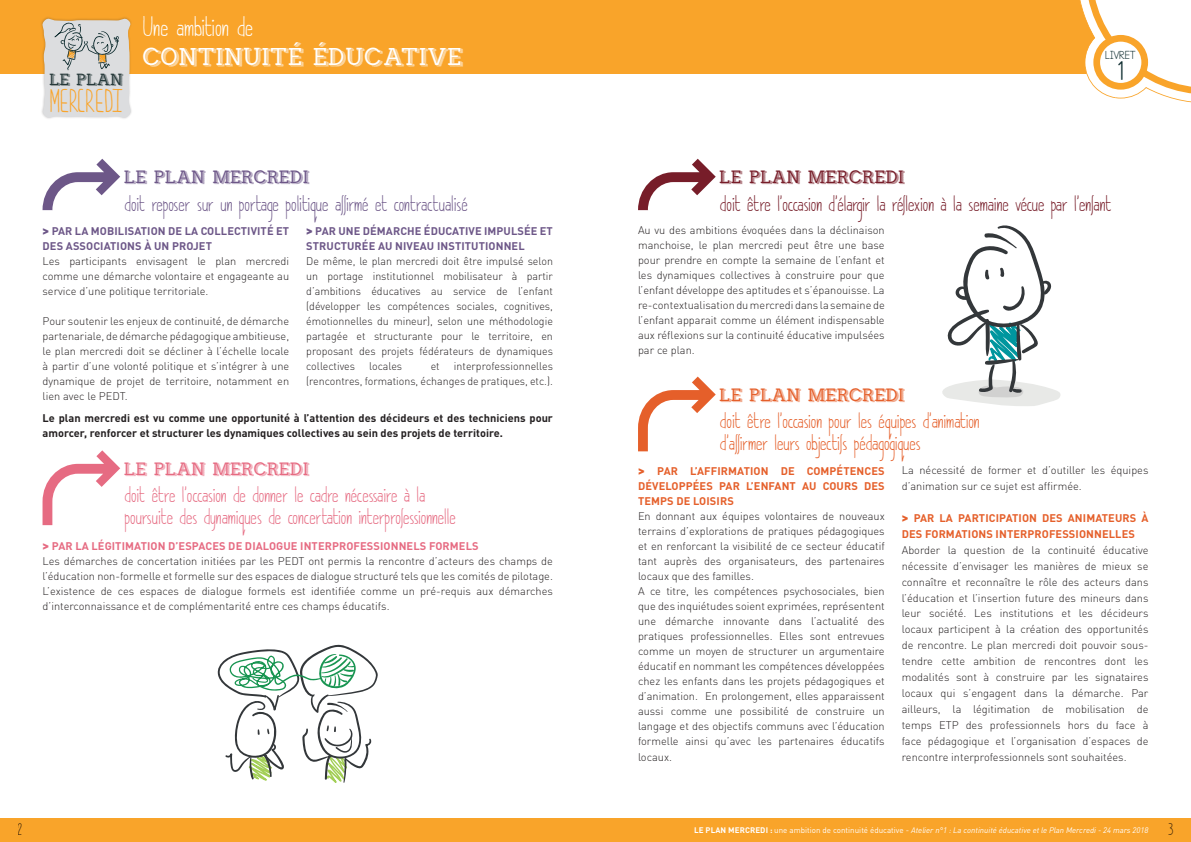
<style>
.page{position:relative;width:1191px;height:842px;background:#fff}
.page>*{position:absolute;margin:0;border:0;box-sizing:border-box;transform-origin:0 0}
.t1{font:33px "Airbag";color:#fff}
.t2{font:29px "DK Pimpernel";color:#f9a42a}
.t3{font:25px "DK Pimpernel";color:#fff}
.t4{font:24.3px "Airbag";color:#e55f2a}
.t5{font:24.3px "Airbag";color:#771d29}
.t6{font:24.3px "Airbag";color:#e66b82}
.t7{font:24.3px "Airbag";color:#6d5788}
.t8{font:23.2px "Pre Cursive Regular";color:#0d2b2e}
.t9{font:22px "Airbag";color:#26393a}
.t10{font:20px/22px "DK Pimpernel";color:#e66b82}
.t11{font:20px/22px "DK Pimpernel";color:#e55f2a}
.t12{font:20px "DK Pimpernel";color:#771d29}
.t13{font:20px "DK Pimpernel";color:#6d5788}
.t14{font:15px "DK Pimpernel";color:#231f20}
.t15{font:300 11px/15px "DIN Pro";color:#231f20;text-align:justify}
.t16{font:700 11px/15px "DIN Pro";color:#231f20}
.t17{font:700 11px/15px "DIN Pro";letter-spacing:.01em;color:#e55f2a;text-align:justify}
.t18{font:700 11px/15px "DIN Pro";letter-spacing:.01em;color:#6d5788}
.t19{font:700 11px "DIN Pro";letter-spacing:.01em;color:#e66b82}
.t20{font:10px "Pre Cursive Regular";color:#0d2b2e}
.t21{font:italic 8px "DIN Pro";color:#fff}
.s1{font-weight:900;font-size:12px}
.s2{font-weight:700;font-style:normal}
.s3{font-style:normal}
</style>
<div class="page">
<div style="left:581px;top:0;width:528px;height:74px;background:#f9a42a"></div>
<div style="left:0;top:0;width:609px;height:74px;background:#f9a42a"></div>
<svg style="left:1080px;top:0;width:111px;height:103px"></svg>
<svg style="left:41px;top:17px;width:91px;height:102px;background:#d6d2cb"></svg>
<div style="left:0;top:818px;width:1191px;height:24px;background:#f9a42a"></div>
<svg style="left:638px;top:159px;width:77px;height:51px"></svg>
<svg style="left:43px;top:159px;width:77px;height:51px"></svg>
<svg style="left:43px;top:450px;width:77px;height:75px"></svg>
<svg style="left:638px;top:377px;width:77px;height:74px"></svg>
<svg style="left:942px;top:225px;width:119px;height:181px"></svg>
<svg style="left:217px;top:644px;width:161px;height:139px"></svg>
<h3 class="t3" style="left:143px;top:12px;width:112px">Une ambition de</h3>
<h3 class="t9" style="left:50px;top:67px;width:75px">LE PLAN</h3>
<h2 class="t2" style="left:50px;top:85px;width:75px">MERCREDI</h2>
<h1 class="t1" style="left:143px;top:37px;width:322px">CONTINUITÉ ÉDUCATIVE</h1>
<p class="t7" style="left:124px;top:163px;width:186px">LE PLAN MERCREDI</p>
<p class="t18" style="left:43px;top:223px;width:248px"><span class="s1">&gt;</span> PAR LA MOBILISATION DE LA COLLECTIVITÉ ET<br>DES ASSOCIATIONS À UN PROJET</p>
<p class="t15" style="left:43px;top:253px;width:248px">Les participants envisagent le plan mercredi comme une démarche volontaire et engageante au service d’une politique territoriale.</p>
<p class="t15" style="left:43px;top:313px;width:248px">Pour soutenir les enjeux de continuité, de démarche partenariale, de démarche pédagogique ambitieuse, le plan mercredi doit se décliner à l’échelle locale à partir d’une volonté politique et s’intégrer à une dynamique de projet de territoire, notamment en lien avec le PEDT.</p>
<p class="t13" style="left:124px;top:192px;width:345px">doit reposer sur un portage politique affirmé et contractualisé</p>
<p class="t18" style="left:306px;top:223px;width:248px"><span class="s1">&gt;</span> PAR UNE DÉMARCHE ÉDUCATIVE IMPULSÉE ET<br>STRUCTURÉE AU NIVEAU INSTITUTIONNEL</p>
<p class="t15" style="left:306px;top:253px;width:248px">De même, le plan mercredi doit être impulsé selon un portage institutionnel mobilisateur à partir d’ambitions éducatives au service de l’enfant (développer les compétences sociales, cognitives, émotionnelles du mineur), selon une méthodologie partagée et structurante pour le territoire, en proposant des projets fédérateurs de dynamiques collectives</p>
<p class="t15" style="left:306px;top:358px;width:248px;text-align:right">interprofessionnelles<br>(rencontres, formations, échanges de pratiques, etc.).</p>
<p class="t16" style="left:43px;top:410px;width:512px">Le plan mercredi est vu comme une opportunité à l’attention des décideurs et des techniciens pour amorcer, renforcer et structurer les dynamiques collectives au sein des projets de territoire.</p>
<p class="t15" style="left:369px;top:358px;width:34px">locales</p>
<p class="t15" style="left:431px;top:358px;width:11px">et</p>
<p class="t6" style="left:124px;top:454px;width:186px">LE PLAN MERCREDI</p>
<p class="t10" style="left:124px;top:484px;width:333px">doit être l’occasion de donner le cadre nécessaire à la poursuite des dynamiques de concertation interprofessionnelle</p>
<p class="t19" style="left:43px;top:538px;width:437px"><span class="s1">&gt;</span> PAR LA LÉGITIMATION D’ESPACES DE DIALOGUE INTERPROFESSIONNELS FORMELS</p>
<p class="t15" style="left:43px;top:553px;width:512px">Les démarches de concertation initiées par les PEDT ont permis la rencontre d’acteurs des champs de l’éducation non-formelle et formelle sur des espaces de dialogue structuré tels que les comités de pilotage.</p>
<p class="t15" style="left:43px;top:583px;width:512px">L’existence de ces espaces de dialogue formels est identifiée comme un pré-requis aux démarches d’interconnaissance et de complémentarité entre ces champs éducatifs.</p>
<p class="t5" style="left:720px;top:163px;width:186px">LE PLAN MERCREDI</p>
<p class="t20" style="left:1105px;top:49px;width:32px">LIVRET</p>
<h3 class="t8" style="left:1118px;top:59px;width:7px">1</h3>
<p class="t12" style="left:720px;top:192px;width:393px">doit être l’occasion d’élargir la réflexion à la semaine vécue par l’enfant</p>
<p class="t15" style="left:638px;top:222px;width:248px">Au vu des ambitions évoquées dans la déclinaison manchoise, le plan mercredi peut être une base pour prendre en compte la semaine de l’enfant et les dynamiques collectives à construire pour que l’enfant développe des aptitudes et s’épanouisse. La re-contextualisation du mercredi dans la semaine de l’enfant apparait comme un élément indispensable aux réflexions sur la continuité éducative impulsées par ce plan.</p>
<p class="t4" style="left:720px;top:380px;width:186px">LE PLAN MERCREDI</p>
<p class="t11" style="left:720px;top:410px;width:261px">doit être l’occasion pour les équipes d’animation d’affirmer leurs objectifs pédagogiques</p>
<p class="t17" style="left:638px;top:463px;width:248px"><span class="s1">&gt;</span> PAR L’AFFIRMATION DE COMPÉTENCES DÉVELOPPÉES PAR L’ENFANT AU COURS DES TEMPS DE LOISIRS</p>
<p class="t15" style="left:638px;top:508px;width:248px">En donnant aux équipes volontaires de nouveaux terrains d’explorations de pratiques pédagogiques et en renforcant la visibilité de ce secteur éducatif tant auprès des organisateurs, des partenaires locaux que des familles.</p>
<p class="t15" style="left:638px;top:583px;width:248px">A ce titre, les compétences psychosociales, bien que des inquiétudes soient exprimées, représentent une démarche innovante dans l’actualité des pratiques professionnelles. Elles sont entrevues comme un moyen de structurer un argumentaire éducatif en nommant les compétences développées chez les enfants dans les projets pédagogiques et d’animation. En prolongement, elles apparaissent aussi comme une possibilité de construire un langage et des objectifs communs avec l’éducation formelle ainsi qu’avec les partenaires éducatifs locaux.</p>
<p class="t15" style="left:901px;top:462px;width:248px;line-height:15.9px">La nécessité de former et d’outiller les équipes d’animation sur ce sujet est affirmée.</p>
<p class="t17" style="left:901px;top:510px;width:248px;line-height:15.9px"><span class="s1">&gt;</span> PAR LA PARTICIPATION DES ANIMATEURS À<br>DES FORMATIONS INTERPROFESSIONNELLES</p>
<p class="t15" style="left:901px;top:541px;width:248px;line-height:15.9px">Aborder la question de la continuité éducative nécessite d’envisager les manières de mieux se connaître et reconnaître le rôle des acteurs dans l’éducation et l’insertion future des mineurs dans leur société. Les institutions et les décideurs locaux participent à la création des opportunités de rencontre. Le plan mercredi doit pouvoir sous&shy;tendre cette ambition de rencontres dont les modalités sont à construire par les signataires locaux qui s’engagent dans la démarche. Par ailleurs, la légitimation de mobilisation de temps ETP des professionnels hors du face à face pédagogique et l’organisation d’espaces de rencontre interprofessionnels sont souhaitées.</p>
<h3 class="t14" style="left:18px;top:821px;width:6px">2</h3>
<p class="t21" style="left:694px;top:825px;width:456px"><span class="s2">LE PLAN MERCREDI :</span> <span class="s3">une ambition de continuité éducative -</span> Atelier n°1 : La continuité éducative et le Plan Mercredi - 24 mars 2018</p>
<h3 class="t14" style="left:1168px;top:821px;width:7px">3</h3>
</div>
